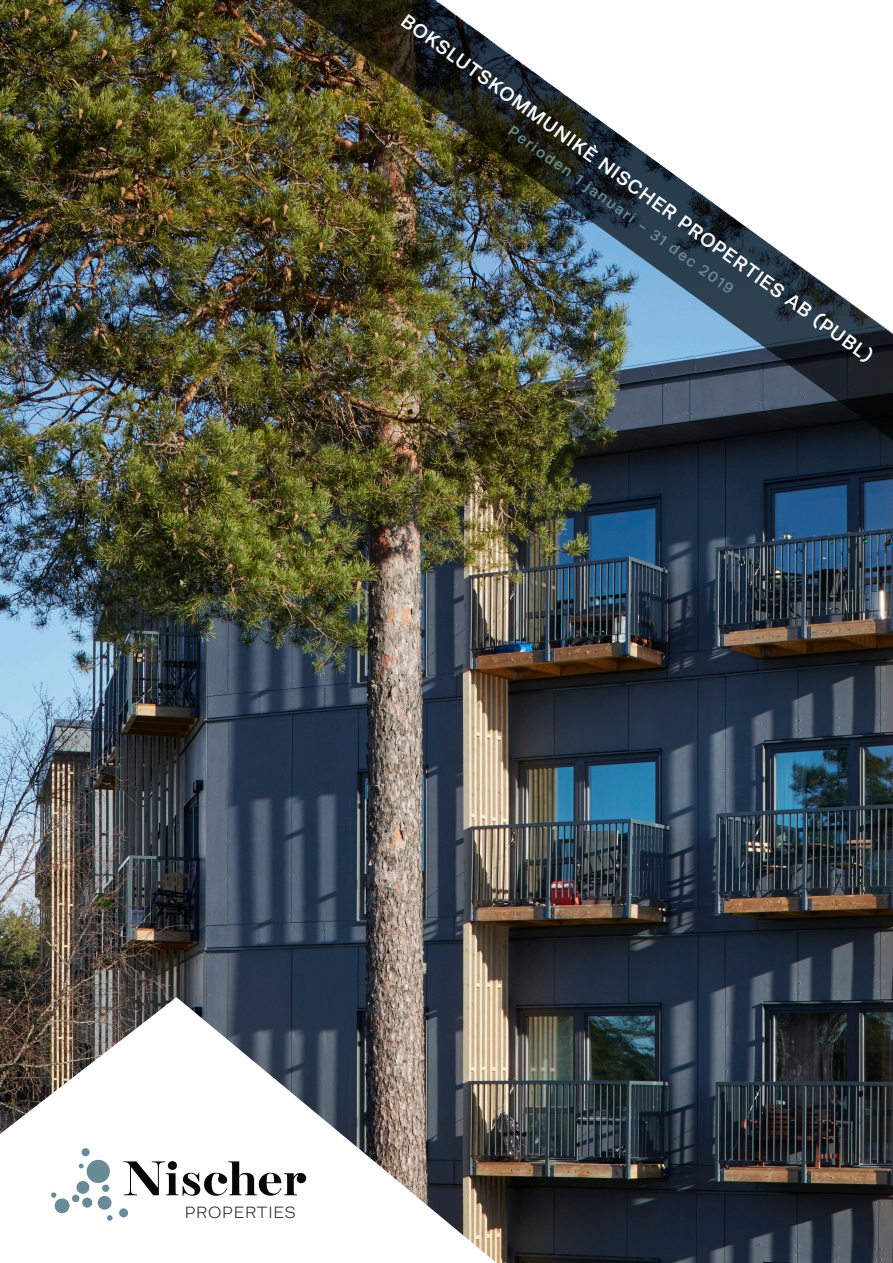
<style>
.page{position:relative;width:893px;height:1263px;background:#fff}
.page>*{position:absolute;margin:0;border:0;box-sizing:border-box;transform-origin:0 0}
.t1{font:500 19.5px "Runda";color:#fff}
.t2{font:300 16.35px "Runda";letter-spacing:.05em;color:#231f20;scale:1.06 1}
.t3{font:500 15px "Runda";color:#688c97}
</style>
<div class="page">
<img style="left:0;top:0;width:893px;height:1263px">
<svg style="left:107px;top:1215px;width:6px;height:6px"></svg>
<div style="left:119px;top:1208px;width:9px;height:9px;background:#688c97;border-radius:50%"></div>
<svg style="left:51px;top:1192px;width:19px;height:22px"></svg>
<div style="left:102px;top:1184px;width:8px;height:8px;background:#688c97;border-radius:50%"></div>
<div style="left:76px;top:1180px;width:14px;height:14px;background:#688c97;border-radius:6px"></div>
<div style="left:82px;top:1197px;width:11px;height:11px;background:#688c97;border-radius:50%"></div>
<div style="left:72px;top:1194px;width:8px;height:8px;background:#688c97;border-radius:50%"></div>
<svg style="left:79px;top:1159px;width:32px;height:25px"></svg>
<div style="left:81px;top:1148px;width:9px;height:8px;background:#688c97;border-radius:50%"></div>
<svg style="left:97px;top:1195px;width:15px;height:15px"></svg>
<svg style="left:123px;top:1161px;width:183px;height:35px"></svg>
<img style="left:256px;top:0;width:637px;height:524px">
<p class="t1" style="left:410px;top:9px;width:579px;rotate:36deg">BOKSLUTSKOMMUNIKÈ NISCHER PROPERTIES AB (PUBL)</p>
<p class="t3" style="left:515px;top:122px;width:276px;rotate:36deg">Perioden 1 januari - 31 dec 2019</p>
<p class="t2" style="left:185px;top:1203px;width:106px">PROPERTIES</p>
</div>
